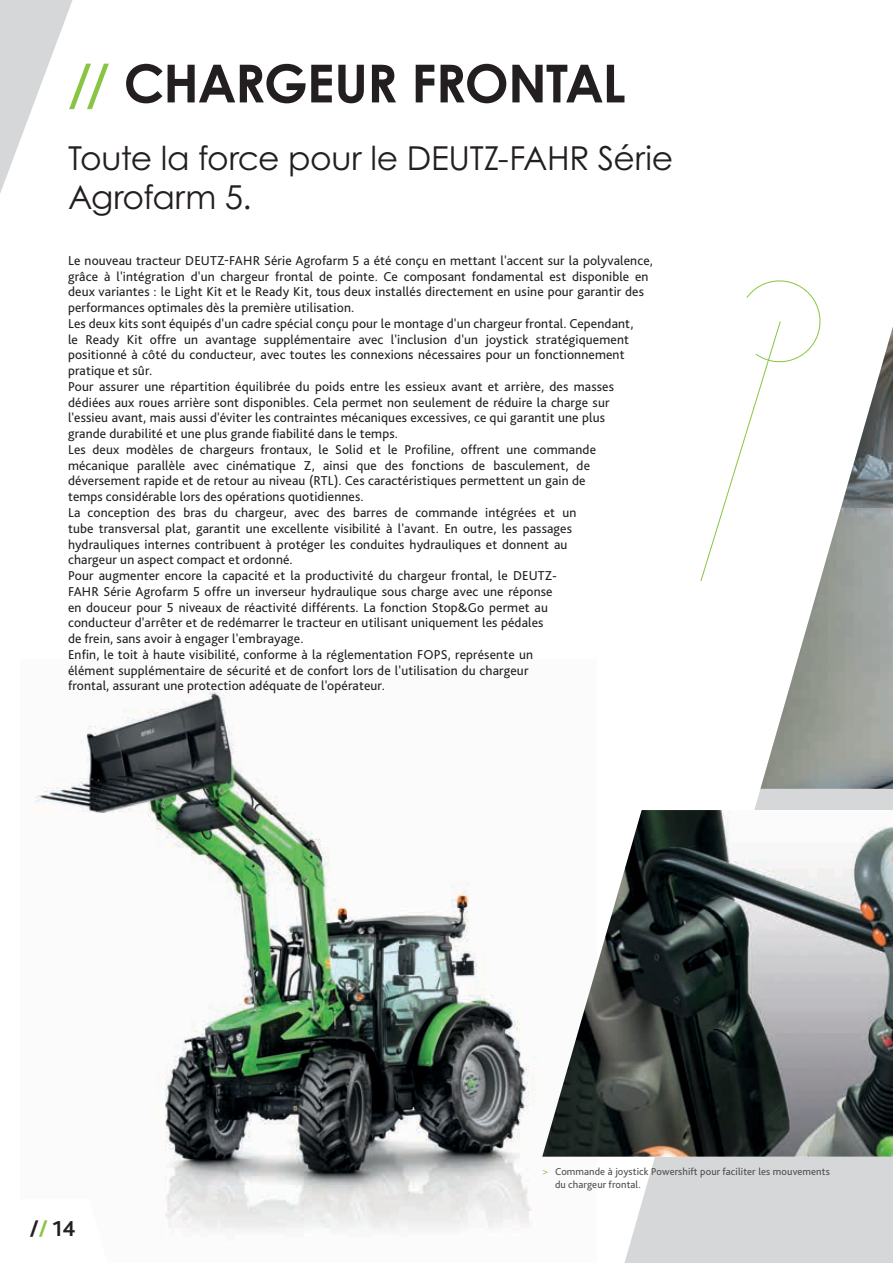
<style>
.page{position:relative;width:893px;height:1263px;background:#fff}
.page>*{position:absolute;margin:0;border:0;box-sizing:border-box;transform-origin:0 0}
.t1{font:700 52.5px "Century Gothic Pro";letter-spacing:-.025em;color:#231f20}
.t2{font:33px/39.6px "Century Gothic Pro";letter-spacing:-.01em;color:#231f20}
.t3{font:700 22.5px "Bliss Pro";color:#231f20}
.t4{font:13.5px/15.8px "Bliss Pro";letter-spacing:.01em;color:#231f20}
.t5{font:10.5px/12.8px "Bliss Pro";letter-spacing:.01em;color:#4d4d4f}
.s1{color:#88c543}
</style>
<div class="page">
<svg style="left:0;top:0;width:73px;height:193px"></svg>
<svg style="left:624px;top:789px;width:269px;height:474px;background:#dbdcdd"></svg>
<img style="left:760px;top:327px;width:133px;height:462px">
<svg style="left:700px;top:280px;width:121px;height:302px"></svg>
<img style="left:35px;top:691px;width:502px;height:541px">
<img style="left:542px;top:810px;width:351px;height:347px">
<svg style="left:35px;top:1199px;width:72px;height:33px"></svg>
<h1 class="t1" style="left:68px;top:51px;width:559px"><span class="s1">//</span> CHARGEUR FRONTAL</h1>
<h2 class="t2" style="left:68px;top:138px;width:607px">Toute la force pour le DEUTZ-FAHR Série<br>Agrofarm 5.</h2>
<p class="t4" style="left:68px;top:252px;width:587px">Le nouveau tracteur DEUTZ-FAHR Série Agrofarm 5 a été conçu en mettant l'accent sur la polyvalence, grâce à l'intégration d'un chargeur frontal de pointe. Ce composant fondamental est disponible en deux variantes : le Light Kit et le Ready Kit, tous deux installés directement en usine pour garantir des performances optimales dès la première utilisation.<br>Les deux kits sont équipés d'un cadre spécial conçu pour le montage d'un chargeur frontal. Cependant,<br>le Ready Kit offre un avantage supplémentaire avec l'inclusion d'un joystick stratégiquement positionné à côté du conducteur, avec toutes les connexions nécessaires pour un fonctionnement pratique et sûr.<br>Pour assurer une répartition équilibrée du poids entre les essieux avant et arrière, des masses dédiées aux roues arrière sont disponibles. Cela permet non seulement de réduire la charge sur l'essieu avant, mais aussi d'éviter les contraintes mécaniques excessives, ce qui garantit une plus<br>grande durabilité et une plus grande fiabilité dans le temps.<br>Les deux modèles de chargeurs frontaux, le Solid et le Profiline, offrent une commande mécanique parallèle avec cinématique Z, ainsi que des fonctions de basculement, de déversement rapide et de retour au niveau (RTL). Ces caractéristiques permettent un gain de<br>temps considérable lors des opérations quotidiennes.<br>La conception des bras du chargeur, avec des barres de commande intégrées et un<br>tube transversal plat, garantit une excellente visibilité à l'avant. En outre, les passages<br>hydrauliques internes contribuent à protéger les conduites hydrauliques et donnent au<br>chargeur un aspect compact et ordonné.<br>Pour augmenter encore la capacité et la productivité du chargeur frontal, le DEUTZ-<br>FAHR Série Agrofarm 5 offre un inverseur hydraulique sous charge avec une réponse<br>en douceur pour 5 niveaux de réactivité différents. La fonction Stop&amp;Go permet au<br>conducteur d'arrêter et de redémarrer le tracteur en utilisant uniquement les pédales<br>de frein, sans avoir à engager l'embrayage.<br>Enfin, le toit à haute visibilité, conforme à la réglementation FOPS, représente un<br>élément supplémentaire de sécurité et de confort lors de l'utilisation du chargeur<br>frontal, assurant une protection adéquate de l'opérateur.</p>
<h3 class="t3" style="left:30px;top:1215px;width:47px">/<span class="s1">/</span> 14</h3>
<p class="t5" style="left:555px;top:1165px;width:276px;text-indent:-13px"><span class="s1">&gt;</span> Commande à joystick Powershift pour faciliter les mouvements du chargeur frontal.</p>
</div>
